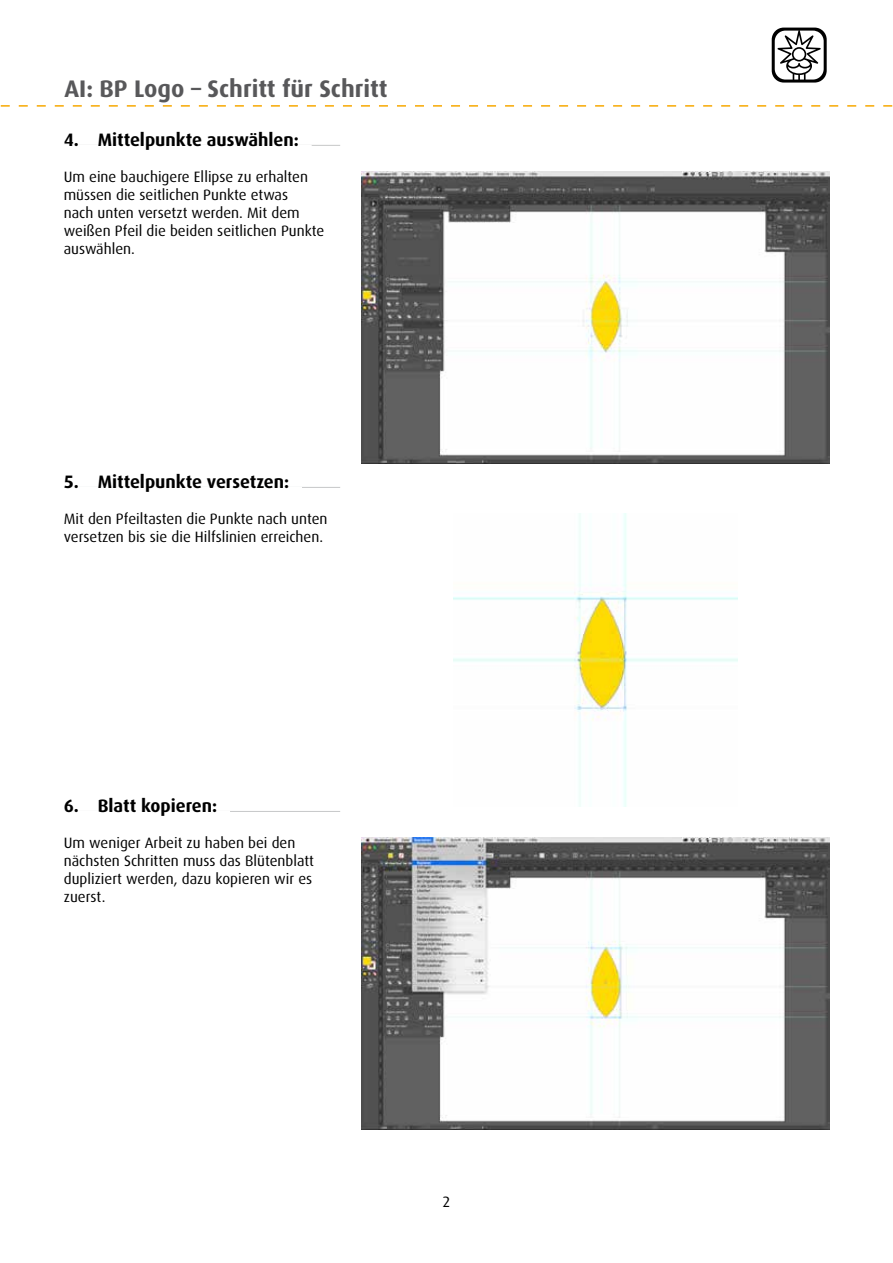
<style>
.page{position:relative;width:893px;height:1263px;background:#fff}
.page>*{position:absolute;margin:0;border:0;box-sizing:border-box;transform-origin:0 0}
.t1{font:700 24px "Dax";color:#58585a}
.t2{font:700 18px "Dax";color:#000}
.t3{font:15px/18px "Dax";color:#000}
</style>
<div class="page">
<svg style="left:0;top:27px;width:893px;height:80px"></svg>
<svg style="left:772px;top:28px;width:55px;height:55px"></svg>
<hr style="left:64px;top:145px;width:276px;height:1px;background:#c6c7c8">
<hr style="left:55px;top:145px;width:257px;height:1px;background:#fff">
<hr style="left:64px;top:487px;width:276px;height:1px;background:#c6c7c8">
<hr style="left:55px;top:487px;width:247px;height:1px;background:#fff">
<hr style="left:64px;top:811px;width:276px;height:1px;background:#c6c7c8">
<hr style="left:55px;top:811px;width:175px;height:1px;background:#fff">
<img style="left:361px;top:171px;width:468px;height:293px">
<img style="left:454px;top:513px;width:283px;height:293px">
<img style="left:361px;top:837px;width:468px;height:293px">
<h1 class="t1" style="left:65px;top:75px;width:324px">AI: BP Logo – Schritt für Schritt</h1>
<p class="t2" style="left:64px;top:129px;width:237px">4. Mittelpunkte auswählen:</p>
<p class="t3" style="left:64px;top:168px;width:262px">Um eine bauchigere Ellipse zu erhalten müssen die seitlichen Punkte etwas<br>nach unten versetzt werden. Mit dem weißen Pfeil die beiden seitlichen Punkte auswählen.</p>
<p class="t2" style="left:64px;top:471px;width:227px">5. Mittelpunkte versetzen:</p>
<p class="t3" style="left:64px;top:510px;width:265px">Mit den Pfeiltasten die Punkte nach unten versetzen bis sie die Hilfslinien erreichen.</p>
<p class="t2" style="left:64px;top:795px;width:155px">6. Blatt kopieren:</p>
<p class="t3" style="left:64px;top:834px;width:252px">Um weniger Arbeit zu haben bei den nächsten Schritten muss das Blütenblatt dupliziert werden, dazu kopieren wir es zuerst.</p>
<p class="t3" style="left:442px;top:1192px;width:9px">2</p>
</div>
